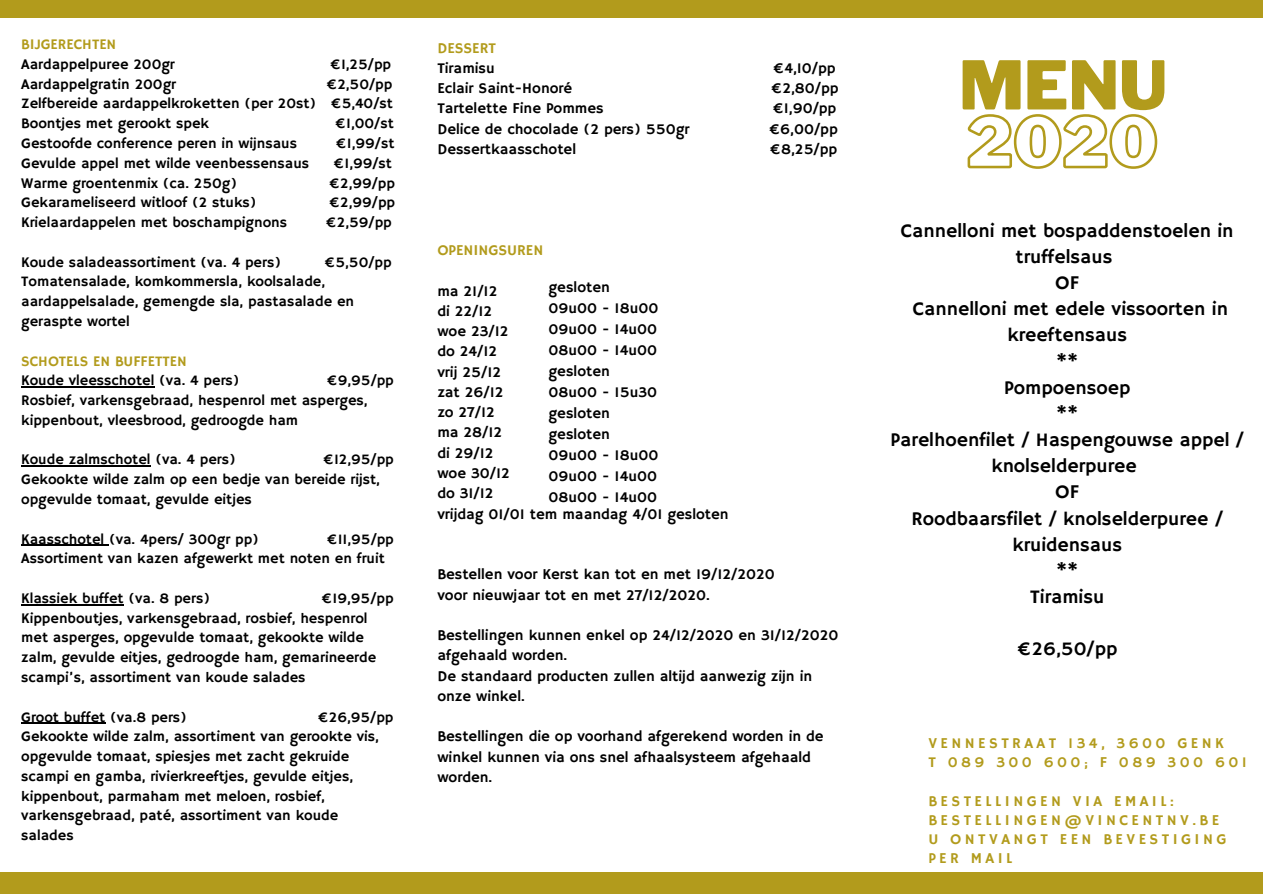
<style>
.page{position:relative;width:1263px;height:894px;background:#fff}
.page>*{position:absolute;margin:0;border:0;box-sizing:border-box;transform-origin:0 0}
.t1{font:900 66.3px "Libre Franklin";color:#b29b1c}
.t2{font:19.35px/26.1px "Hammersmith One";color:#000;text-align:center}
.t3{font:15px/20.2px "Hammersmith One";color:#000}
.t4{font:15px/19px "Hammersmith One";letter-spacing:.23em;color:#b29b1c}
.t5{font:15px "Hammersmith One";color:#b29b1c}
.t6{font:14.7px/19.8px "Hammersmith One";color:#000}
.t7{font:14.7px "Hammersmith One";color:#b29b1c}
</style>
<div class="page">
<hr style="left:21px;top:386px;width:133px;height:1px;background:#000">
<hr style="left:21px;top:465px;width:130px;height:1px;background:#000">
<hr style="left:21px;top:544px;width:88px;height:1px;background:#000">
<hr style="left:21px;top:603px;width:103px;height:2px;background:#000">
<hr style="left:21px;top:722px;width:84px;height:1px;background:#000">
<div style="left:0;top:872px;width:1262px;height:21px;background:#b29b1c"></div>
<svg style="left:967px;top:114px;width:191px;height:55px"></svg>
<div style="left:0;top:0;width:1262px;height:18px;background:#b29b1c"></div>
<p class="t7" style="left:21px;top:36px;width:97px">BIJGERECHTEN</p>
<p class="t6" style="left:21px;top:55px;width:155px">Aardappelpuree 200gr</p>
<p class="t6" style="left:330px;top:55px;width:62px">€1,25/pp</p>
<p class="t6" style="left:21px;top:75px;width:156px">Aardappelgratin 200gr</p>
<p class="t6" style="left:21px;top:75px;width:373px;text-align:justify;text-indent:305px">€2,50/pp Zelfbereide aardappelkroketten (per 20st) €5,40/st Boontjes met gerookt spek</p>
<p class="t6" style="left:335px;top:114px;width:60px">€1,00/st</p>
<p class="t6" style="left:21px;top:134px;width:277px">Gestoofde conference peren in wijnsaus</p>
<p class="t6" style="left:336px;top:134px;width:60px">€1,99/st</p>
<p class="t6" style="left:21px;top:154px;width:289px">Gevulde appel met wilde veenbessensaus</p>
<p class="t6" style="left:333px;top:154px;width:60px">€1,99/st</p>
<p class="t6" style="left:21px;top:173px;width:217px">Warme groentenmix (ca. 250g)</p>
<p class="t6" style="left:329px;top:173px;width:67px">€2,99/pp</p>
<p class="t6" style="left:21px;top:193px;width:237px">Gekarameliseerd witloof (2 stuks)</p>
<p class="t6" style="left:329px;top:193px;width:67px">€2,99/pp</p>
<p class="t6" style="left:21px;top:213px;width:267px">Krielaardappelen met boschampignons</p>
<p class="t6" style="left:326px;top:213px;width:67px">€2,59/pp</p>
<p class="t6" style="left:21px;top:253px;width:261px">Koude saladeassortiment (va. 4 pers)</p>
<p class="t6" style="left:21px;top:253px;width:372px;text-indent:303px">€5,50/pp<br>Tomatensalade, komkommersla, koolsalade, aardappelsalade, gemengde sla, pastasalade en geraspte wortel</p>
<p class="t7" style="left:21px;top:352px;width:167px">SCHOTELS EN BUFFETTEN</p>
<p class="t6" style="left:21px;top:371px;width:220px">Koude vleesschotel (va. 4 pers)</p>
<p class="t6" style="left:21px;top:371px;width:374px;text-indent:306px">€9,95/pp<br>Rosbief, varkensgebraad, hespenrol met asperges, kippenbout, vleesbrood, gedroogde ham</p>
<p class="t6" style="left:21px;top:450px;width:216px">Koude zalmschotel (va. 4 pers)</p>
<p class="t6" style="left:21px;top:450px;width:374px;text-indent:302px">€12,95/pp<br>Gekookte wilde zalm op een bedje van bereide rijst, opgevulde tomaat, gevulde eitjes</p>
<p class="t6" style="left:21px;top:529px;width:239px">Kaasschotel (va. 4pers/ 300gr pp)</p>
<p class="t6" style="left:21px;top:529px;width:374px;text-indent:305px">€11,95/pp<br>Assortiment van kazen afgewerkt met noten en fruit</p>
<p class="t6" style="left:21px;top:588px;width:190px">Klassiek buffet (va. 8 pers)</p>
<p class="t6" style="left:21px;top:588px;width:374px;text-indent:300px">€19,95/pp Kippenboutjes, varkensgebraad, rosbief, hespenrol met asperges, opgevulde tomaat, gekookte wilde zalm, gevulde eitjes, gedroogde ham, gemarineerde scampi’s, assortiment van koude salades</p>
<p class="t6" style="left:21px;top:707px;width:167px">Groot buffet (va.8 pers)</p>
<p class="t6" style="left:21px;top:707px;width:374px;text-indent:297px">€26,95/pp Gekookte wilde zalm, assortiment van gerookte vis, opgevulde tomaat, spiesjes met zacht gekruide scampi en gamba, rivierkreeftjes, gevulde eitjes, kippenbout, parmaham met meloen, rosbief, varkensgebraad, paté, assortiment van koude salades</p>
<p class="t5" style="left:437px;top:39px;width:60px">DESSERT</p>
<p class="t3" style="left:437px;top:58px;width:59px">Tiramisu</p>
<p class="t3" style="left:773px;top:58px;width:64px">€4,10/pp</p>
<p class="t3" style="left:437px;top:79px;width:136px">Eclair Saint-Honoré</p>
<p class="t3" style="left:771px;top:79px;width:69px">€2,80/pp</p>
<p class="t3" style="left:437px;top:99px;width:168px">Tartelette Fine Pommes</p>
<p class="t3" style="left:773px;top:99px;width:65px">€1,90/pp</p>
<p class="t3" style="left:437px;top:119px;width:254px">Delice de chocolade (2 pers) 550gr</p>
<p class="t3" style="left:769px;top:119px;width:70px">€6,00/pp</p>
<p class="t3" style="left:437px;top:139px;width:140px">Dessertkaasschotel</p>
<p class="t3" style="left:770px;top:139px;width:69px">€8,25/pp</p>
<p class="t5" style="left:437px;top:241px;width:108px">OPENINGSUREN</p>
<p class="t3" style="left:437px;top:281px;width:293px">ma 21/12<br>di 22/12<br>woe 23/12<br>do 24/12<br>vrij 25/12<br>zat 26/12<br>zo 27/12<br>ma 28/12<br>di 29/12<br>woe 30/12<br>do 31/12<br>vrijdag 01/01 tem maandag 4/01 gesloten</p>
<p class="t3" style="left:549px;top:277px;width:111px;line-height:21px">gesloten<br>09u00 - 18u00<br>09u00 - 14u00<br>08u00 - 14u00 gesloten<br>08u00 - 15u30 gesloten gesloten<br>09u00 - 18u00<br>09u00 - 14u00<br>08u00 - 14u00</p>
<p class="t3" style="left:437px;top:565px;width:339px">Bestellen voor Kerst kan tot en met 19/12/2020 voor nieuwjaar tot en met 27/12/2020.</p>
<p class="t3" style="left:437px;top:625px;width:403px">Bestellingen kunnen enkel op 24/12/2020 en 31/12/2020 afgehaald worden.<br>De standaard producten zullen altijd aanwezig zijn in onze winkel.</p>
<p class="t3" style="left:437px;top:727px;width:388px">Bestellingen die op voorhand afgerekend worden in de winkel kunnen via ons snel afhaalsysteem afgehaald worden.</p>
<h1 class="t1" style="left:959px;top:45px;width:210px">MENU</h1>
<p class="t2" style="left:890px;top:218px;width:355px">Cannelloni met bospaddenstoelen in truffelsaus<br>OF<br>Cannelloni met edele vissoorten in kreeftensaus<br>**<br>Pompoensoep<br>**<br>Parelhoenfilet / Haspengouwse appel / knolselderpuree<br>OF<br>Roodbaarsfilet / knolselderpuree / kruidensaus<br>**<br>Tiramisu</p>
<h2 class="t2" style="left:1017px;top:637px;width:101px">€26,50/pp</h2>
<p class="t4" style="left:928px;top:734px;width:320px">VENNESTRAAT 134, 3600 GENK<br>T 089 300 600; F 089 300 601</p>
<p class="t4" style="left:928px;top:791px;width:300px">BESTELLINGEN VIA EMAIL:<br>BESTELLINGEN@VINCENTNV.BE<br>U ONTVANGT EEN BEVESTIGING<br>PER MAIL</p>
</div>
